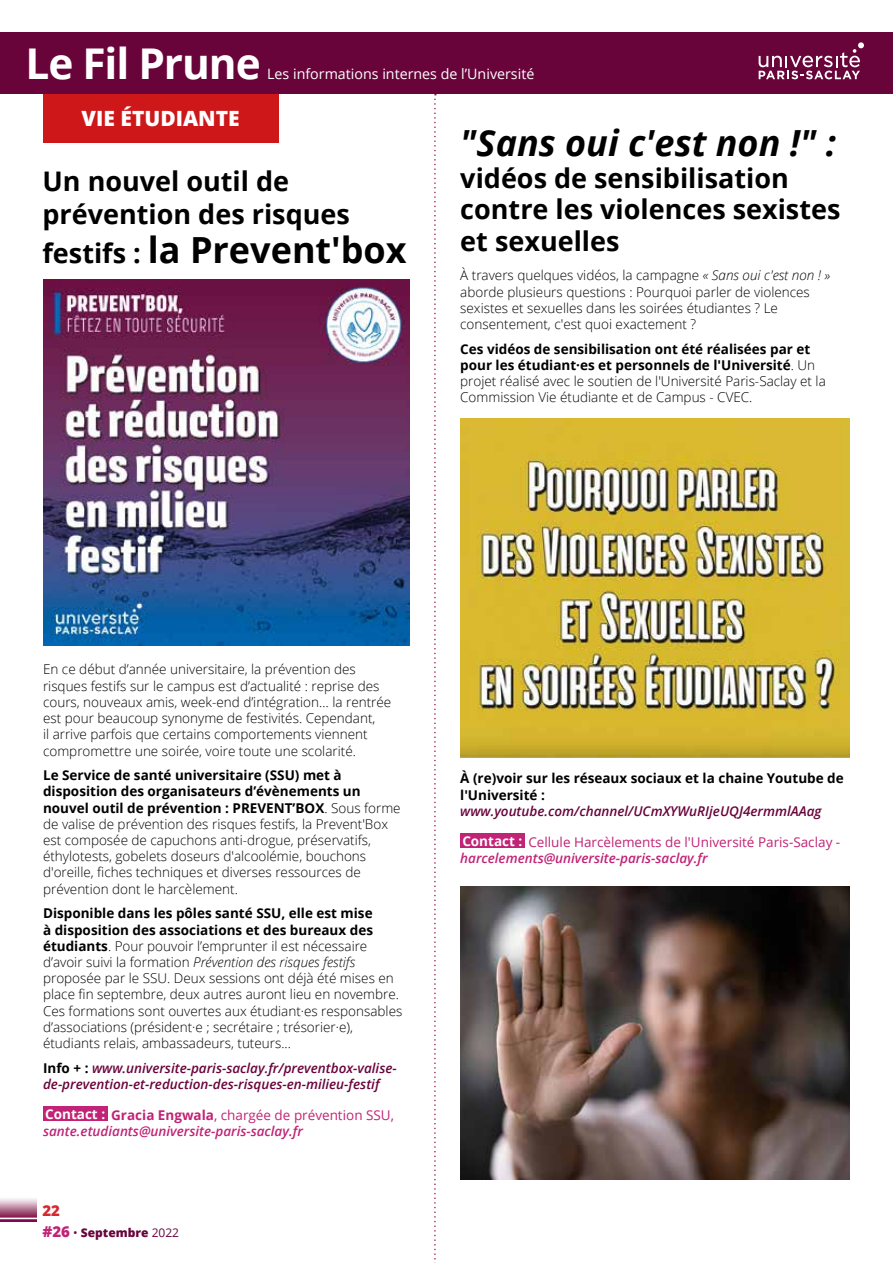
<style>
.page{position:relative;width:893px;height:1263px;background:#fff}
.page>*{position:absolute;margin:0;border:0;box-sizing:border-box;transform-origin:0 0}
.t1{font:700 42.45px "Open Sans";letter-spacing:-.025em;color:#fff}
.t2{font:700 36px "Open Sans";color:#000}
.t3{font:italic 700 36px "Open Sans";color:#000}
.t4{font:700 27px/31.5px "Open Sans";color:#000}
.t5{font:800 21px "Open Sans";color:#fff}
.t6{font:800 15px "Open Sans";color:#d7282f}
.t7{font:14.25px "Open Sans";color:#fff}
.t8{font:300 13.5px/16.2px "Open Sans";color:#000}
.t9{font:italic 600 13.5px/16.2px "Open Sans";color:#69043b}
.t10{font:13.5px/16.2px "Open Sans";color:#c12376}
.t11{font:italic 600 13.5px/16.2px "Open Sans";color:#c12376}
.t12{font:700 13.5px/16.2px "Open Sans";color:#000}
.t13{font:800 12px "Open Sans";color:#69043b}
.s1{font-size:27px}
.s2{font-style:italic}
.s3{font-weight:700}
.s4{font-weight:700;font-style:normal;color:#000}
.s5{font-weight:700;font-style:normal;color:#fff}
.s6{font-weight:700;font-style:normal}
.s7{font-weight:400;font-style:normal}
.s8{font-size:15px;color:#c12376}
.s9{font-weight:400}
.s10{font-weight:700;color:#fff}
.s11{font-weight:600;font-style:italic}
</style>
<div class="page">
<div style="left:0;top:32px;width:893px;height:62px;background:#69043b"></div>
<svg style="left:759px;top:42px;width:105px;height:37px"></svg>
<svg style="left:0;top:1198px;width:37px;height:24px"></svg>
<svg style="left:0;top:1216px;width:37px;height:3px"></svg>
<div style="left:43px;top:94px;width:235px;height:48px;background:#cd1719"></div>
<div style="left:43px;top:1106px;width:64px;height:15px;background:#c12376"></div>
<svg style="left:434px;top:94px;width:2px;height:1169px"></svg>
<div style="left:460px;top:833px;width:64px;height:15px;background:#c12376"></div>
<img style="left:43px;top:279px;width:367px;height:367px">
<img style="left:460px;top:419px;width:390px;height:339px">
<img style="left:460px;top:887px;width:390px;height:292px">
<h1 class="t1" style="left:26px;top:34px;width:237px">Le Fil Prune</h1>
<p class="t7" style="left:267px;top:64px;width:269px">Les informations internes de l’Université</p>
<h3 class="t5" style="left:82px;top:103px;width:160px">VIE ÉTUDIANTE</h3>
<h3 class="t4" style="left:43px;top:164px;width:309px;line-height:32.4px">Un nouvel outil de prévention des risques</h3>
<h2 class="t2" style="left:43px;top:224px;width:366px"><span class="s1">festifs :</span> la Prevent'box</h2>
<h2 class="t3" style="left:460px;top:118px;width:377px">"Sans oui c'est non !" :</h2>
<h3 class="t4" style="left:460px;top:162px;width:382px">vidéos de sensibilisation contre les violences sexistes et sexuelles</h3>
<p class="t8" style="left:460px;top:267px;width:372px">À travers quelques vidéos, la campagne <span class="s2">« Sans oui c'est non ! » </span>aborde plusieurs questions : Pourquoi parler de violences sexistes et sexuelles dans les soirées étudiantes ? Le consentement, c'est quoi exactement ?</p>
<p class="t8" style="left:460px;top:340px;width:367px"><span class="s3">Ces vidéos de sensibilisation ont été réalisées par et pour les étudiant·es et personnels de l'Université</span>. Un projet réalisé avec le soutien de l'Université Paris-Saclay et la Commission Vie étudiante et de Campus - CVEC.</p>
<p class="t8" style="left:43px;top:661px;width:350px">En ce début d’année universitaire, la prévention des risques festifs sur le campus est d’actualité : reprise des cours, nouveaux amis, week-end d’intégration… la rentrée est pour beaucoup synonyme de festivités. Cependant,<br>il arrive parfois que certains comportements viennent compromettre une soirée, voire toute une scolarité.</p>
<p class="t8" style="left:43px;top:767px;width:359px"><span class="s3">Le Service de santé universitaire (SSU) met à disposition des organisateurs d’évènements un nouvel outil de prévention : PREVENT’BOX</span>. Sous forme de valise de prévention des risques festifs, la Prevent'Box est composée de capuchons anti-drogue, préservatifs, éthylotests, gobelets doseurs d'alcoolémie, bouchons d'oreille, fiches techniques et diverses ressources de prévention dont le harcèlement.</p>
<p class="t8" style="left:43px;top:905px;width:361px"><span class="s3">Disponible dans les pôles santé SSU, elle est mise<br>à disposition des associations et des bureaux des étudiants</span>. Pour pouvoir l’emprunter il est nécessaire d’avoir suivi la formation <span class="s2">Prévention des risques festifs </span>proposée par le SSU. Deux sessions ont déjà été mises en place fin septembre, deux autres auront lieu en novembre.<br>Ces formations sont ouvertes aux étudiant·es responsables d’associations (président·e ; secrétaire ; trésorier·e), étudiants relais, ambassadeurs, tuteurs...</p>
<p class="t9" style="left:43px;top:1059px;width:355px"><span class="s4">Info + :</span> www.universite-paris-saclay.fr/preventbox-valise&shy;de-prevention-et-reduction-des-risques-en-milieu-festif</p>
<p class="t11" style="left:43px;top:1106px;width:352px"><span class="s5">Contact :</span> <span class="s6">Gracia Engwala</span><span class="s7">, chargée de prévention SSU, </span>sante.etudiants@universite-paris-saclay.fr</p>
<p class="t6" style="left:43px;top:1199px;width:19px">22</p>
<p class="t13" style="left:43px;top:1223px;width:138px"><span class="s8">#26</span> <span class="s9">•</span> Septembre <span class="s9">2022</span></p>
<p class="t12" style="left:460px;top:770px;width:385px">À (re)voir sur les réseaux sociaux et la chaine Youtube de l'Université :</p>
<p class="t9" style="left:460px;top:802px;width:363px">www.youtube.com/channel/UCmXYWuRIjeUQJ4ermmlAAag</p>
<p class="t10" style="left:460px;top:833px;width:382px"><span class="s10">Contact :</span> Cellule Harcèlements de l'Université Paris-Saclay - <span class="s11">harcelements@universite-paris-saclay.fr</span></p>
</div>
